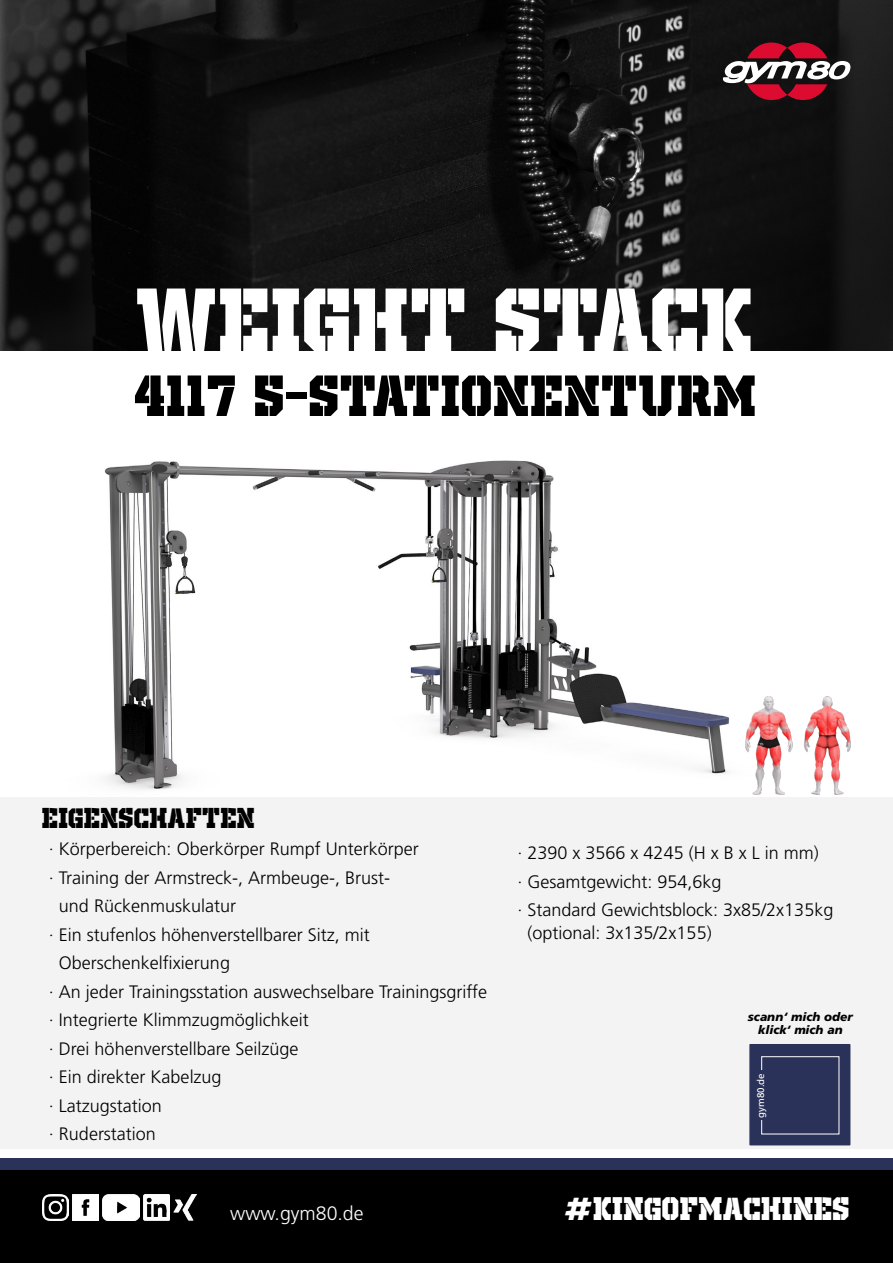
<style>
.page{position:relative;width:893px;height:1263px;background:#fff}
.page>*{position:absolute;margin:0;border:0;box-sizing:border-box;transform-origin:0 0}
.t1{font:105px "Old School United Stencil";color:#fff}
.t2{font:67.5px "Old School United Stencil";color:#000}
.t3{font:37.5px "Old School United Stencil";color:#fff}
.t4{font:33px "Old School United Stencil";color:#000}
.t5{font:300 19.5px "Frutiger LT Std";color:#fff}
.t6{font:300 18px/28.5px "Frutiger LT Std";color:#000}
.t7{font:italic 900 12px/13.5px "Frutiger LT Std";color:#000;text-align:center}
.t8{font:9.75px "Frutiger LT Std";color:#fff}
</style>
<div class="page">
<img style="left:0;top:0;width:893px;height:350px">
<svg style="left:723px;top:43px;width:127px;height:57px"></svg>
<div style="left:0;top:1169px;width:893px;height:94px;background:#000"></div>
<img style="left:43px;top:1194px;width:26px;height:26px">
<img style="left:144px;top:1194px;width:26px;height:26px">
<img style="left:103px;top:1194px;width:37px;height:26px">
<img style="left:73px;top:1194px;width:26px;height:26px">
<img style="left:174px;top:1194px;width:22px;height:26px">
<div style="left:0;top:1158px;width:893px;height:11px;background:#2b3259"></div>
<img style="left:104px;top:460px;width:747px;height:335px">
<div style="left:0;top:797px;width:893px;height:351px;background:#f3f3f3"></div>
<img style="left:745px;top:696px;width:105px;height:98px">
<div style="left:749px;top:1044px;width:101px;height:101px;background:#2b3259"></div>
<div style="left:761px;top:1056px;width:78px;height:78px;border:1px solid #fff"></div>
<div style="left:754px;top:1070px;width:12px;height:50px;background:#2b3259"></div>
<h1 class="t1" style="left:137px;top:264px;width:620px">WEIGHT STACK</h1>
<h2 class="t2" style="left:135px;top:360px;width:625px">4117 5-STATIONENTURM</h2>
<h3 class="t4" style="left:43px;top:800px;width:215px">EIGENSCHAFTEN</h3>
<p class="t6" style="left:49px;top:835px;width:371px">· Körperbereich: Oberkörper Rumpf Unterkörper</p>
<p class="t6" style="left:49px;top:863px;width:343px">· Training der Armstreck-, Armbeuge-, Brust-</p>
<p class="t6" style="left:59px;top:892px;width:179px">und Rückenmuskulatur</p>
<p class="t6" style="left:49px;top:920px;width:322px">· Ein stufenlos höhenverstellbarer Sitz, mit</p>
<p class="t6" style="left:59px;top:949px;width:173px">Oberschenkelfixierung</p>
<p class="t6" style="left:49px;top:977px;width:440px">· An jeder Trainingsstation auswechselbare Trainingsgriffe</p>
<p class="t6" style="left:49px;top:1006px;width:261px">· Integrierte Klimmzugmöglichkeit</p>
<p class="t6" style="left:49px;top:1034px;width:251px">· Drei höhenverstellbare Seilzüge</p>
<p class="t6" style="left:49px;top:1063px;width:174px">· Ein direkter Kabelzug</p>
<p class="t6" style="left:49px;top:1091px;width:115px">· Latzugstation</p>
<p class="t6" style="left:49px;top:1120px;width:109px">· Ruderstation</p>
<p class="t6" style="left:518px;top:839px;width:317px">· 2390 x 3566 x 4245 (H x B x L in mm)<br>· Gesamtgewicht: 954,6kg<br>· Standard Gewichtsblock: 3x85/2x135kg</p>
<p class="t6" style="left:528px;top:918px;width:186px">(optional: 3x135/2x155)</p>
<p class="t7" style="left:748px;top:1010px;width:106px">scann‘ mich oder klick‘ mich an</p>
<p class="t8" style="left:755px;top:1117px;width:46px;rotate:-90deg">gym80.de</p>
<p class="t5" style="left:230px;top:1202px;width:135px">www.gym80.de</p>
<h3 class="t3" style="left:565px;top:1189px;width:287px">#KINGOFMACHINES</h3>
</div>
